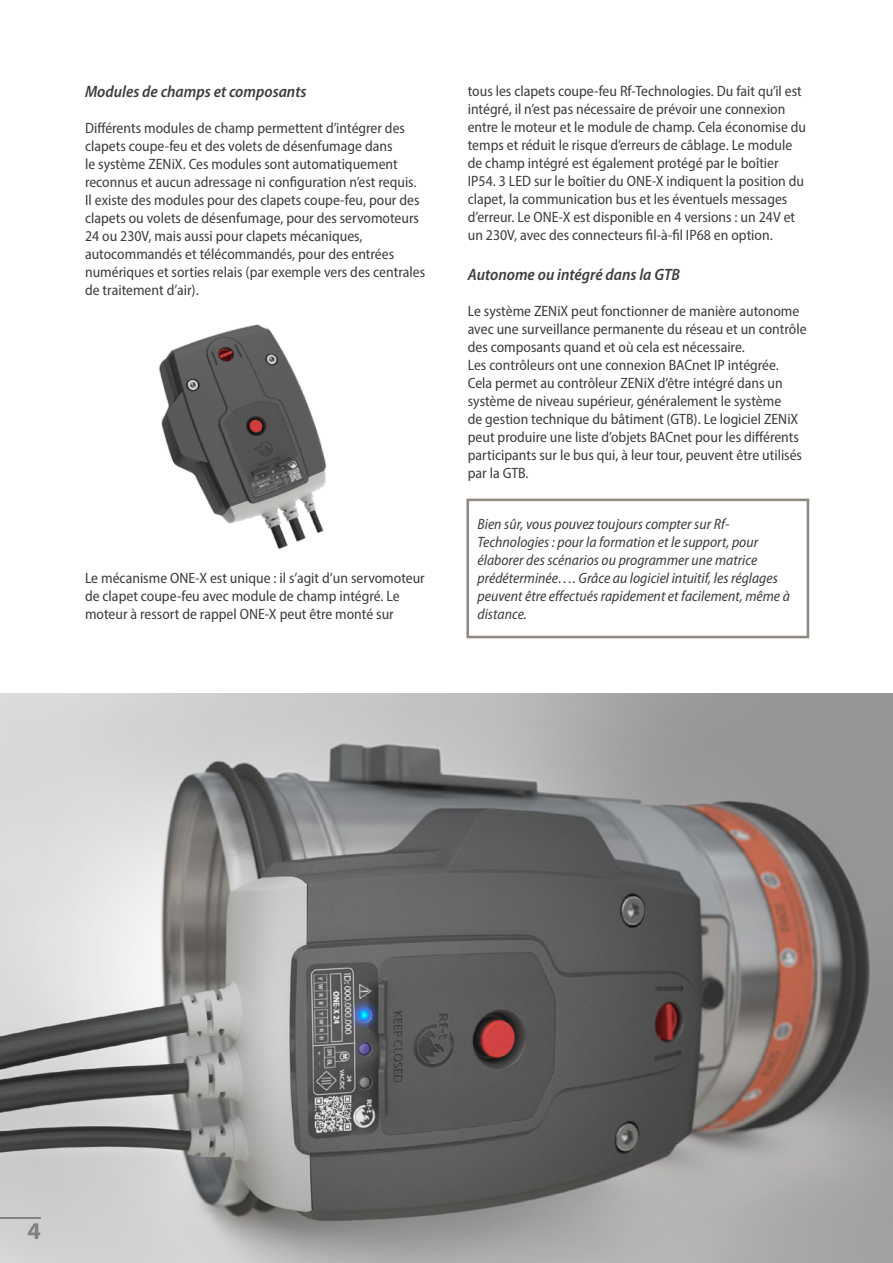
<style>
.page{position:relative;width:893px;height:1263px;background:#fff}
.page>*{position:absolute;margin:0;border:0;box-sizing:border-box;transform-origin:0 0}
.t1{font:700 24px "Myriad Pro";color:#808285}
.Tussentitel_2{font:italic 600 semi-condensed 16.5px "Myriad Pro";color:#3e3e3f}
.Body_text{font:semi-condensed 15px/18px "Myriad Pro";color:#3e3e3f}
.Body_text_italic{font:italic semi-condensed 15px/18px "Myriad Pro";color:#3e3e3f}
</style>
<div class="page">
<img style="left:0;top:693px;width:893px;height:570px">
<img style="left:159px;top:324px;width:168px;height:226px">
<hr style="left:0;top:1217px;width:41px;height:2px;background:#808285">
<div style="left:466px;top:499px;width:343px;height:139px;border:3px solid #8f8981"></div>
<p class="Tussentitel_2" style="left:85px;top:83px;width:223px">Modules de champs et composants</p>
<p class="Body_text" style="left:85px;top:119px;width:342px">Différents modules de champ permettent d’intégrer des clapets coupe-feu et des volets de désenfumage dans<br>le système ZENiX. Ces modules sont automatiquement reconnus et aucun adressage ni configuration n’est requis.<br>Il existe des modules pour des clapets coupe-feu, pour des clapets ou volets de désenfumage, pour des servomoteurs 24 ou 230V, mais aussi pour clapets mécaniques, autocommandés et télécommandés, pour des entrées numériques et sorties relais (par exemple vers des centrales de traitement d’air).</p>
<p class="Body_text" style="left:85px;top:569px;width:341px">Le mécanisme ONE-X est unique : il s’agit d’un servomoteur de clapet coupe-feu avec module de champ intégré. Le moteur à ressort de rappel ONE-X peut être monté sur</p>
<p class="Body_text" style="left:468px;top:82px;width:340px">tous les clapets coupe-feu Rf-Technologies. Du fait qu’il est intégré, il n’est pas nécessaire de prévoir une connexion entre le moteur et le module de champ. Cela économise du temps et réduit le risque d’erreurs de câblage. Le module de champ intégré est également protégé par le boîtier IP54. 3 LED sur le boîtier du ONE-X indiquent la position du clapet, la communication bus et les éventuels messages d’erreur. Le ONE-X est disponible en 4 versions : un 24V et un 230V, avec des connecteurs fil-à-fil IP68 en option.</p>
<p class="Tussentitel_2" style="left:468px;top:265px;width:214px">Autonome ou intégré dans la GTB</p>
<p class="Body_text" style="left:468px;top:302px;width:340px">Le système ZENiX peut fonctionner de manière autonome avec une surveillance permanente du réseau et un contrôle des composants quand et où cela est nécessaire.</p>
<p class="Body_text" style="left:468px;top:356px;width:336px">Les contrôleurs ont une connexion BACnet IP intégrée.<br>Cela permet au contrôleur ZENiX d’être intégré dans un système de niveau supérieur, généralement le système<br>de gestion technique du bâtiment (GTB). Le logiciel ZENiX peut produire une liste d’objets BACnet pour les différents participants sur le bus qui, à leur tour, peuvent être utilisés par la GTB.</p>
<p class="Body_text_italic" style="left:477px;top:515px;width:314px">Bien sûr, vous pouvez toujours compter sur Rf-Technologies : pour la formation et le support, pour élaborer des scénarios ou programmer une matrice prédéterminée…. Grâce au logiciel intuitif, les réglages peuvent être effectués rapidement et facilement, même à distance.</p>
<h1 class="t1" style="left:27px;top:1215px;width:15px">4</h1>
</div>
